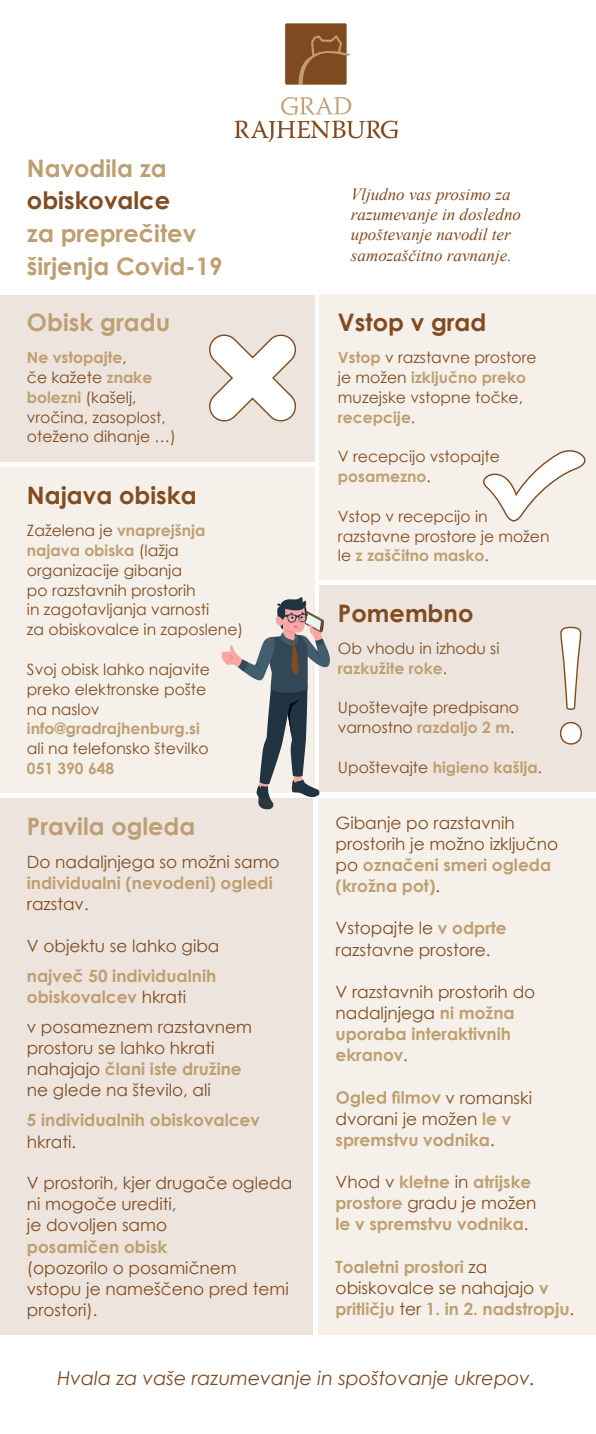
<style>
.page{position:relative;width:596px;height:1434px;background:#fff}
.page>*{position:absolute;margin:0;border:0;box-sizing:border-box;transform-origin:0 0}
.t1{font:170px "Minion Pro";color:#fff}
.t2{font:700 24.1px/32.6px "Century Gothic";color:#be9f72}
.t3{font:700 24.1px "Century Gothic";color:#814c20}
.t4{font:700 24px "Century Gothic";color:#be9f72}
.t5{font:italic 19.1px "Century Gothic";color:#7f4a20}
.t6{font:italic 17px/20.4px "Times New Roman";color:#814c20}
.t7{font:16.9px/21.1px "Century Gothic";color:#814c20}
.t8{font:700 16.9px/21.1px "Century Gothic";color:#bf9f71}
.t9{font:15.6px/19.8px "Century Gothic";color:#814c20}
.t10{font:700 15.6px "Century Gothic";color:#bf9f71}
.s1{font-weight:700;color:#bf9f71}
.s2{font-weight:400;color:#814c20}
</style>
<div class="page">
<div style="left:0;top:295px;width:314px;height:166px;background:#ece4dd"></div>
<img style="left:234px;top:23px;width:164px;height:120px">
<div style="left:319px;top:294px;width:276px;height:286px;background:#f5f0e9"></div>
<div style="left:0;top:467px;width:314px;height:325px;background:#f5f0e9"></div>
<div style="left:319px;top:585px;width:276px;height:207px;background:#ece4dd"></div>
<svg style="left:559px;top:626px;width:23px;height:119px"></svg>
<svg style="left:483px;top:450px;width:102px;height:72px"></svg>
<svg style="left:209px;top:334px;width:87px;height:88px"></svg>
<svg style="left:221px;top:597px;width:109px;height:212px"></svg>
<div style="left:0;top:798px;width:312px;height:537px;background:#ece4dd"></div>
<div style="left:318px;top:798px;width:277px;height:537px;background:#f5f0e9"></div>
<svg style="left:336px;top:1091px;width:104px;height:16px"></svg>
<h2 class="t2" style="left:27px;top:151px;width:141px">Navodila za</h2>
<h2 class="t3" style="left:27px;top:182px;width:145px">obiskovalce</h2>
<h2 class="t2" style="left:27px;top:216px;width:197px">za preprečitev širjenja Covid-19</h2>
<h2 class="t2" style="left:27px;top:305px;width:145px">Obisk gradu</h2>
<p class="t9" style="left:27px;top:347px;width:150px"><span class="s1">Ne vstopajte</span>,<br>če kažete <span class="s1">znake bolezni</span> (kašelj, vročina, zasoplost, oteženo dihanje …)</p>
<h2 class="t3" style="left:27px;top:477px;width:171px">Najava obiska</h2>
<p class="t9" style="left:27px;top:520px;width:218px">Zaželena je <span class="s1">vnaprejšnja najava obiska</span> (lažja organizacije gibanja<br>po razstavnih prostorih<br>in zagotavljanja varnosti<br>za obiskovalce in zaposlene)</p>
<p class="t9" style="left:27px;top:659px;width:184px">Svoj obisk lahko najavite preko elektronske pošte na naslov</p>
<p class="t10" style="left:27px;top:717px;width:174px">info@gradrajhenburg.si</p>
<p class="t9" style="left:27px;top:738px;width:183px">ali na telefonsko številko</p>
<p class="t10" style="left:27px;top:756px;width:89px">051 390 648</p>
<p class="t6" style="left:350px;top:183px;width:171px">Vljudno vas prosimo za razumevanje in dosledno upoštevanje navodil ter samozaščitno ravnanje.</p>
<h2 class="t3" style="left:338px;top:304px;width:150px">Vstop v grad</h2>
<p class="t9" style="left:338px;top:347px;width:200px"><span class="s1">Vstop</span> v razstavne prostore je možen <span class="s1">izključno preko </span>muzejske vstopne točke, <span class="s1">recepcije</span>.</p>
<p class="t9" style="left:338px;top:446px;width:163px">V recepcijo vstopajte <span class="s1">posamezno</span>.</p>
<p class="t9" style="left:338px;top:506px;width:213px">Vstop v recepcijo in razstavne prostore je možen le <span class="s1">z zaščitno masko</span>.</p>
<h2 class="t3" style="left:338px;top:594px;width:137px">Pomembno</h2>
<p class="t9" style="left:338px;top:638px;width:163px">Ob vhodu in izhodu si <span class="s1">razkužite roke</span>.</p>
<p class="t9" style="left:338px;top:697px;width:182px">Upoštevajte predpisano varnostno <span class="s1">razdaljo 2 m</span>.</p>
<p class="t10" style="left:338px;top:755px;width:205px"><span class="s2">Upoštevajte</span> higieno kašlja<span class="s2">.</span></p>
<h1 class="t1" style="left:547px;top:573px;width:48px">!</h1>
<h3 class="t4" style="left:27px;top:807px;width:170px">Pravila ogleda</h3>
<p class="t7" style="left:335px;top:811px;width:224px">Gibanje po razstavnih prostorih je možno izključno po <span class="s1">označeni smeri ogleda (krožna pot)</span>.</p>
<p class="t7" style="left:335px;top:917px;width:172px">Vstopajte le <span class="s1">v odprte </span>razstavne prostore.</p>
<p class="t7" style="left:335px;top:981px;width:201px">V razstavnih prostorih do nadaljnjega <span class="s1">ni možna uporaba interaktivnih ekranov</span>.</p>
<p class="t7" style="left:335px;top:1086px;width:198px;text-indent:110px">v romanski dvorani je možen <span class="s1">le v spremstvu vodnika</span>.</p>
<p class="t8" style="left:335px;top:1170px;width:202px"><span class="s2">Vhod v</span> kletne <span class="s2">in</span> atrijske prostore <span class="s2">gradu je možen </span>le v spremstvu vodnika<span class="s2">.</span></p>
<p class="t8" style="left:335px;top:1255px;width:240px">Toaletni prostori <span class="s2">za obiskovalce se nahajajo</span> v pritličju <span class="s2">ter</span> 1. in 2. nadstropju<span class="s2">.</span></p>
<p class="t7" style="left:27px;top:850px;width:254px">Do nadaljnjega so možni samo</p>
<p class="t8" style="left:27px;top:871px;width:247px">individualni (nevodeni) ogledi</p>
<p class="t7" style="left:27px;top:893px;width:63px">razstav.</p>
<p class="t7" style="left:27px;top:935px;width:194px">V objektu se lahko giba</p>
<p class="t8" style="left:27px;top:964px;width:191px">največ 50 individualnih obiskovalcev <span class="s2">hkrati</span></p>
<p class="t7" style="left:27px;top:1015px;width:226px">v posameznem razstavnem prostoru se lahko hkrati nahajajo <span class="s1">člani iste družine </span>ne glede na število, ali</p>
<p class="t8" style="left:27px;top:1108px;width:234px">5 individualnih obiskovalcev</p>
<p class="t7" style="left:27px;top:1131px;width:51px">hkrati.</p>
<p class="t7" style="left:27px;top:1172px;width:267px">V prostorih, kjer drugače ogleda ni mogoče urediti,<br>je dovoljen samo</p>
<p class="t8" style="left:27px;top:1235px;width:142px">posamičen obisk</p>
<p class="t7" style="left:27px;top:1256px;width:263px">(opozorilo o posamičnem vstopu je nameščeno pred temi prostori).</p>
<p class="t5" style="left:58px;top:1365px;width:479px">Hvala za vaše razumevanje in spoštovanje ukrepov.</p>
</div>
